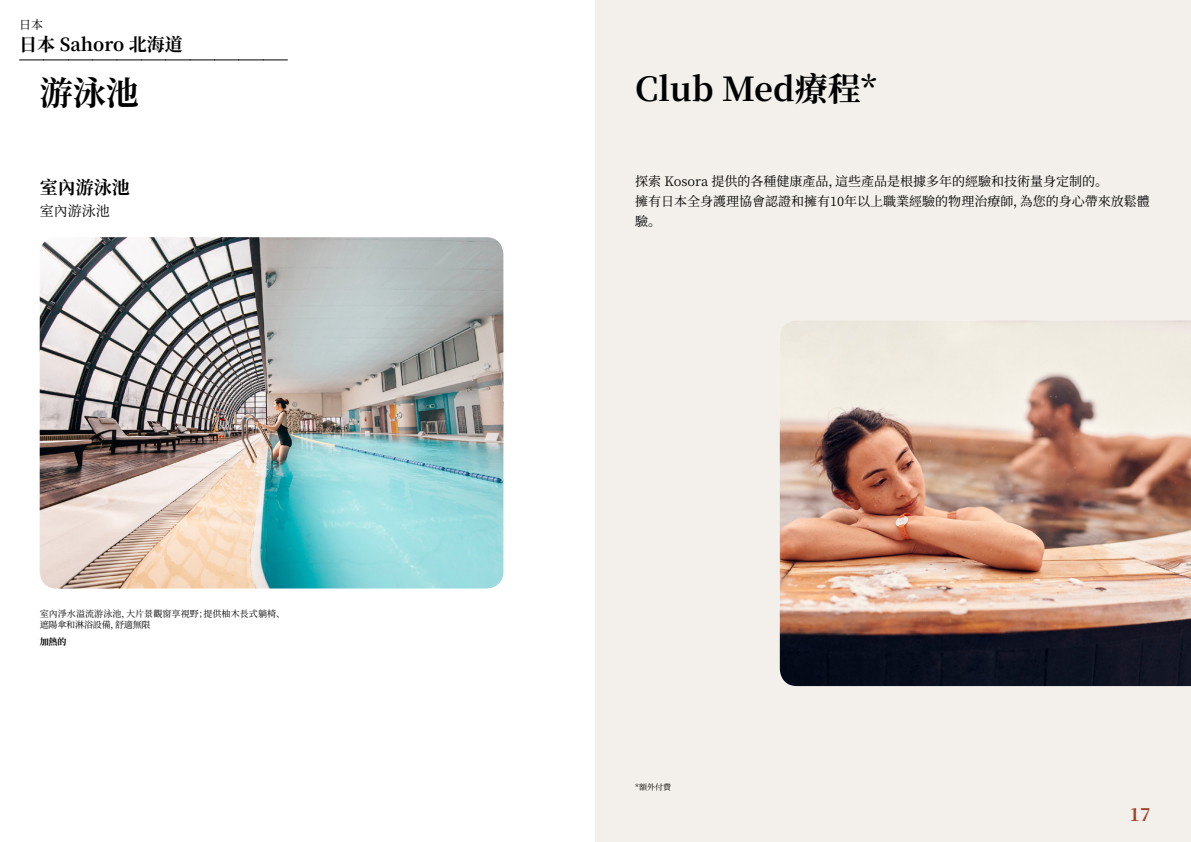
<style>
.page{position:relative;width:1191px;height:842px;background:#fff}
.page>*{position:absolute;margin:0;border:0;box-sizing:border-box;transform-origin:0 0}
.t1{font:700 33px "Noto Serif SC";color:#000}
.t2{font:700 18px "Noto Serif SC";color:#000}
.t3{font:700 18px "Noto Serif SC";color:#9d432c}
.t4{font:14px "Noto Serif SC";color:#000}
.t5{font:13px/20px "Noto Serif SC";color:#000}
.t6{font:12px "Noto Serif SC";color:#000}
.t7{font:9px/11px "Noto Serif SC";letter-spacing:.01em;color:#000}
.t8{font:700 9px "Noto Serif SC";color:#000}
.t9{font:8px "Noto Serif SC";color:#000}
</style>
<div class="page">
<div style="left:595px;top:0;width:596px;height:842px;background:#f3f0ec"></div>
<img style="left:780px;top:320px;width:411px;height:366px">
<img style="left:40px;top:237px;width:463px;height:351px">
<svg style="left:20px;top:60px;width:267px;height:1px"></svg>
<p class="t6" style="left:19px;top:17px;width:25px">日本</p>
<h2 class="t2" style="left:19px;top:34px;width:165px">日本 Sahoro 北海道</h2>
<h1 class="t1" style="left:40px;top:75px;width:100px">游泳池</h1>
<h1 class="t1" style="left:635px;top:70px;width:243px">Club Med療程*</h1>
<h2 class="t2" style="left:40px;top:177px;width:91px">室內游泳池</h2>
<p class="t4" style="left:40px;top:203px;width:71px">室內游泳池</p>
<p class="t7" style="left:40px;top:608px;width:247px">室內淨水溢流游泳池，大片景觀窗享視野；提供柚木長式躺椅、遮陽傘和淋浴設備，舒適無限</p>
<p class="t8" style="left:40px;top:636px;width:28px">加熱的</p>
<p class="t5" style="left:635px;top:172px;width:516px">探索 Kosora 提供的各種健康產品，這些產品是根據多年的經驗和技術量身定制的。<br>擁有日本全身護理協會認證和擁有10年以上職業經驗的物理治療師，為您的身心帶來放鬆體驗。</p>
<p class="t9" style="left:635px;top:782px;width:37px">*額外付費</p>
<h2 class="t3" style="left:1129px;top:804px;width:23px">17</h2>
</div>
